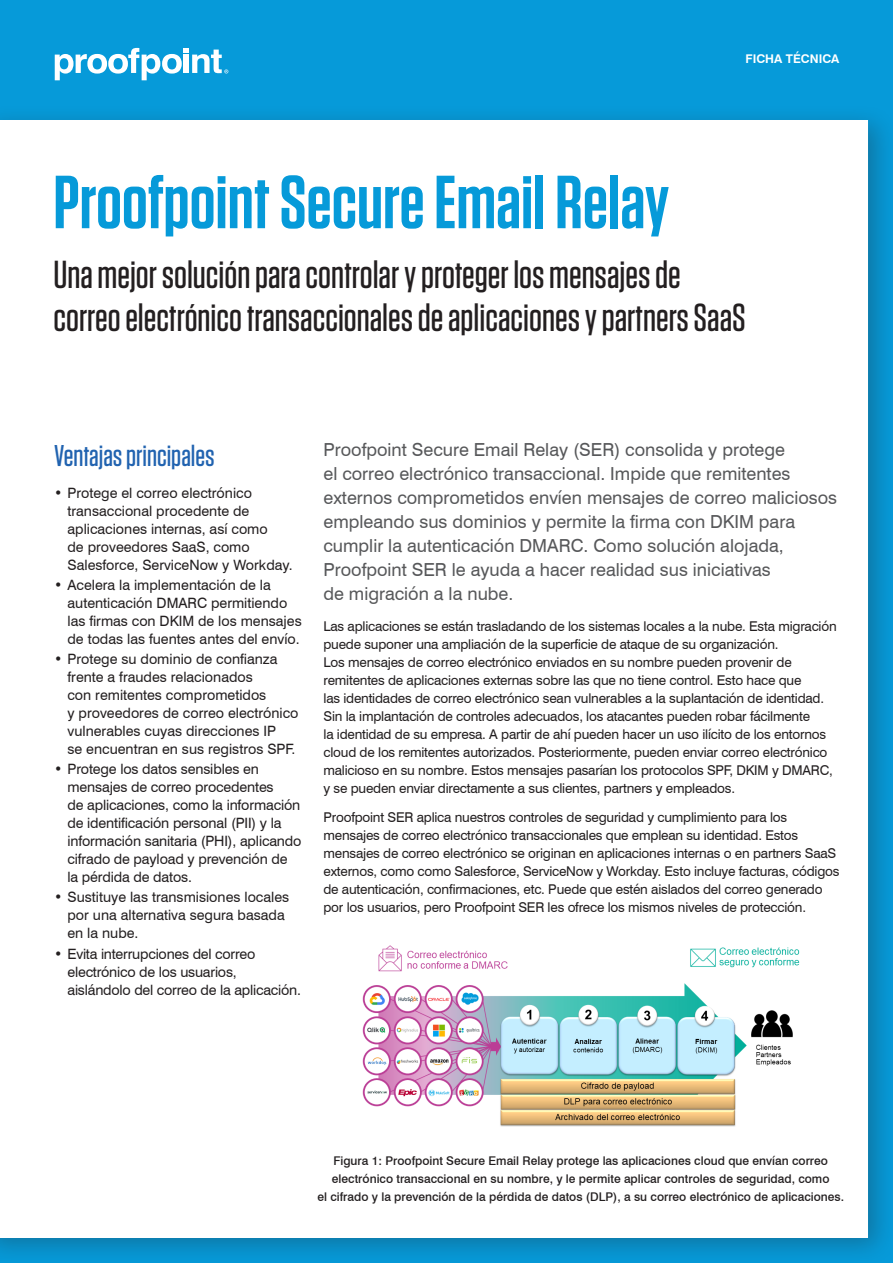
<style>
.page{position:relative;width:893px;height:1263px;background:#fff}
.page>*{position:absolute;margin:0;border:0;box-sizing:border-box;transform-origin:0 0}
.t1{font:600 75px "Tungsten";color:#069ad9}
.t2{font:500 39px/43.5px "Tungsten";color:#231f20}
.t3{font:500 30px "Tungsten";color:#2163b0}
.t4{font:18px/24px "Swiss 721 BT";color:#57585a}
.t5{font:14.25px/18px "Swiss 721 BT";color:#231f20}
.t6{font:13.5px/18px "Swiss 721 BT";letter-spacing:-.015em;color:#231f20}
.t7{font:500 12px/18px "Swiss 721 BT";color:#231f20;text-align:center}
.t8{font:700 12px "Swiss 721 BT";color:#fff}
</style>
<div class="page">
<div style="left:0;top:0;width:893px;height:104px;background:#069ad9"></div>
<div style="left:0;top:104px;width:893px;height:1159px;background:#231f20;opacity:.3"></div>
<div style="left:0;top:120px;width:868px;height:1117px;background:#fff"></div>
<svg style="left:55px;top:48px;width:173px;height:32px"></svg>
<img style="left:362px;top:945px;width:438px;height:181px">
<p class="t8" style="left:745px;top:52px;width:95px">FICHA TÉCNICA</p>
<h1 class="t1" style="left:53px;top:163px;width:617px">Proofpoint Secure Email Relay</h1>
<h2 class="t2" style="left:53px;top:253px;width:694px">Una mejor solución para controlar y proteger los mensajes de correo electrónico transaccionales de aplicaciones y partners SaaS</h2>
<h3 class="t3" style="left:54px;top:440px;width:162px">Ventajas principales</h3>
<p class="t5" style="left:68px;top:484px;width:227px;text-indent:-13px">• Protege el correo electrónico transaccional procedente de aplicaciones internas, así como<br>de proveedores SaaS, como<br>Salesforce, ServiceNow y Workday.</p>
<p class="t5" style="left:68px;top:576px;width:236px;text-indent:-13px">• Acelera la implementación de la autenticación DMARC permitiendo las firmas con DKIM de los mensajes de todas las fuentes antes del envío.</p>
<p class="t5" style="left:68px;top:650px;width:232px;text-indent:-13px">• Protege su dominio de confianza frente a fraudes relacionados<br>con remitentes comprometidos<br>y proveedores de correo electrónico vulnerables cuyas direcciones IP<br>se encuentran en sus registros SPF.</p>
<p class="t5" style="left:68px;top:760px;width:236px;text-indent:-13px">• Protege los datos sensibles en mensajes de correo procedentes<br>de aplicaciones, como la información de identificación personal (PII) y la información sanitaria (PHI), aplicando cifrado de payload y prevención de la pérdida de datos.</p>
<p class="t5" style="left:68px;top:888px;width:223px;text-indent:-13px">• Sustituye las transmisiones locales por una alternativa segura basada en la nube.</p>
<p class="t5" style="left:68px;top:944px;width:235px;text-indent:-13px">• Evita interrupciones del correo electrónico de los usuarios, aislándolo del correo de la aplicación.</p>
<p class="t4" style="left:323px;top:437px;width:515px">Proofpoint Secure Email Relay (SER) consolida y protege<br>el correo electrónico transaccional. Impide que remitentes externos comprometidos envíen mensajes de correo maliciosos empleando sus dominios y permite la firma con DKIM para cumplir la autenticación DMARC. Como solución alojada, Proofpoint SER le ayuda a hacer realidad sus iniciativas<br>de migración a la nube.</p>
<p class="t6" style="left:323px;top:617px;width:515px">Las aplicaciones se están trasladando de los sistemas locales a la nube. Esta migración puede suponer una ampliación de la superficie de ataque de su organización.<br>Los mensajes de correo electrónico enviados en su nombre pueden provenir de remitentes de aplicaciones externas sobre las que no tiene control. Esto hace que<br>las identidades de correo electrónico sean vulnerables a la suplantación de identidad.<br>Sin la implantación de controles adecuados, los atacantes pueden robar fácilmente<br>la identidad de su empresa. A partir de ahí pueden hacer un uso ilícito de los entornos cloud de los remitentes autorizados. Posteriormente, pueden enviar correo electrónico malicioso en su nombre. Estos mensajes pasarían los protocolos SPF, DKIM y DMARC, y se pueden enviar directamente a sus clientes, partners y empleados.</p>
<p class="t6" style="left:323px;top:808px;width:518px">Proofpoint SER aplica nuestros controles de seguridad y cumplimiento para los mensajes de correo electrónico transaccionales que emplean su identidad. Estos mensajes de correo electrónico se originan en aplicaciones internas o en partners SaaS externos, como como Salesforce, ServiceNow y Workday. Esto incluye facturas, códigos de autenticación, confirmaciones, etc. Puede que estén aislados del correo generado por los usuarios, pero Proofpoint SER les ofrece los mismos niveles de protección.</p>
<p class="t7" style="left:317px;top:1152px;width:528px">Figura 1: Proofpoint Secure Email Relay protege las aplicaciones cloud que envían correo electrónico transaccional en su nombre, y le permite aplicar controles de seguridad, como<br>el cifrado y la prevención de la pérdida de datos (DLP), a su correo electrónico de aplicaciones.</p>
</div>
